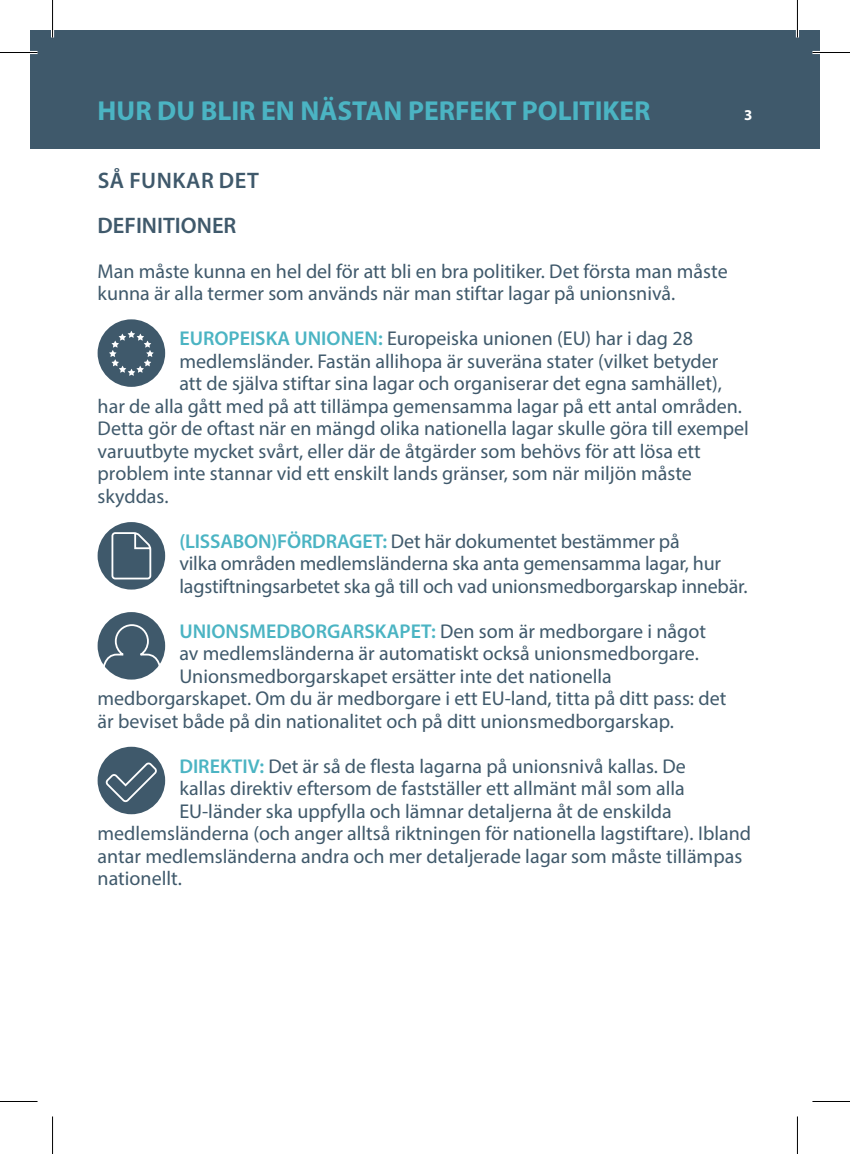
<style>
.page{position:relative;width:850px;height:1154px;background:#fff}
.page>*{position:absolute;margin:0;border:0;box-sizing:border-box;transform-origin:0 0}
.t1{font:700 27.5px "Myriad Pro";color:#4bb4c3}
.t2{font:600 22.5px/45px "Myriad Pro";color:#3f596b}
.t3{font:20px/22.5px "Myriad Pro";color:#3f596b}
.t4{font:700 15px "Myriad Pro";color:#fff}
.s1{font-weight:600;color:#4bb4c3}
</style>
<div class="page">
<div style="left:30px;top:30px;width:789px;height:118px;background:#3f596b"></div>
<div style="left:98px;top:522px;width:67px;height:67px;background:#3f596b;border-radius:50%"></div>
<svg style="left:111px;top:532px;width:40px;height:47px"></svg>
<div style="left:98px;top:612px;width:67px;height:67px;background:#3f596b;border-radius:50%"></div>
<svg style="left:101px;top:624px;width:61px;height:55px"></svg>
<div style="left:98px;top:747px;width:67px;height:67px;background:#3f596b;border-radius:50%"></div>
<svg style="left:106px;top:762px;width:51px;height:40px"></svg>
<div style="left:98px;top:319px;width:67px;height:68px;background:#3f596b;border-radius:50%"></div>
<svg style="left:109px;top:331px;width:44px;height:45px"></svg>
<hr style="left:0;top:51px;width:38px;height:3px;background:#fff">
<hr style="left:812px;top:51px;width:37px;height:3px;background:#fff">
<hr style="left:51px;top:0;width:3px;height:38px;background:#fff">
<hr style="left:795px;top:0;width:3px;height:38px;background:#fff">
<hr style="left:0;top:52px;width:38px;height:1px;background:#000">
<hr style="left:812px;top:52px;width:37px;height:1px;background:#000">
<hr style="left:0;top:1101px;width:38px;height:1px;background:#000">
<hr style="left:812px;top:1101px;width:37px;height:1px;background:#000">
<hr style="left:52px;top:0;width:1px;height:38px;background:#000">
<hr style="left:52px;top:1116px;width:1px;height:38px;background:#000">
<hr style="left:796px;top:0;width:1px;height:38px;background:#000">
<hr style="left:796px;top:1116px;width:1px;height:38px;background:#000">
<h1 class="t1" style="left:98px;top:93px;width:554px">HUR DU BLIR EN NÄSTAN PERFEKT POLITIKER</h1>
<p class="t4" style="left:743px;top:105px;width:10px">3</p>
<p class="t2" style="left:98px;top:157px;width:163px">SÅ FUNKAR DET<br>DEFINITIONER</p>
<p class="t3" style="left:98px;top:259px;width:631px">Man måste kunna en hel del för att bli en bra politiker. Det första man måste kunna är alla termer som används när man stiftar lagar på unionsnivå.</p>
<p class="t3" style="left:179px;top:327px;width:515px"><span class="s1">EUROPEISKA UNIONEN:</span> Europeiska unionen (EU) har i dag 28</p>
<p class="t3" style="left:179px;top:349px;width:540px">medlemsländer. Fastän allihopa är suveräna stater (vilket betyder</p>
<p class="t3" style="left:179px;top:372px;width:544px">att de själva stiftar sina lagar och organiserar det egna samhället),</p>
<p class="t3" style="left:98px;top:394px;width:645px">har de alla gått med på att tillämpa gemensamma lagar på ett antal områden.</p>
<p class="t3" style="left:98px;top:417px;width:652px">Detta gör de oftast när en mängd olika nationella lagar skulle göra till exempel</p>
<p class="t3" style="left:98px;top:439px;width:604px">varuutbyte mycket svårt, eller där de åtgärder som behövs för att lösa ett</p>
<p class="t3" style="left:98px;top:462px;width:595px">problem inte stannar vid ett enskilt lands gränser, som när miljön måste</p>
<p class="t3" style="left:98px;top:484px;width:72px">skyddas.</p>
<p class="t3" style="left:179px;top:529px;width:569px"><span class="s1">(LISSABON)FÖRDRAGET:</span> Det här dokumentet bestämmer på<br>vilka områden medlemsländerna ska anta gemensamma lagar, hur lagstiftningsarbetet ska gå till och vad unionsmedborgarskap innebär.</p>
<p class="t3" style="left:179px;top:619px;width:528px"><span class="s1">UNIONSMEDBORGARSKAPET:</span> Den som är medborgare i något</p>
<p class="t3" style="left:179px;top:642px;width:521px">av medlemsländerna är automatiskt också unionsmedborgare.</p>
<p class="t3" style="left:179px;top:664px;width:434px">Unionsmedborgarskapet ersätter inte det nationella</p>
<p class="t3" style="left:98px;top:687px;width:630px">medborgarskapet. Om du är medborgare i ett EU-land, titta på ditt pass: det</p>
<p class="t3" style="left:98px;top:709px;width:577px">är beviset både på din nationalitet och på ditt unionsmedborgarskap.</p>
<p class="t3" style="left:179px;top:754px;width:507px"><span class="s1">DIREKTIV:</span> Det är så de flesta lagarna på unionsnivå kallas. De</p>
<p class="t3" style="left:179px;top:777px;width:507px">kallas direktiv eftersom de fastställer ett allmänt mål som alla</p>
<p class="t3" style="left:179px;top:799px;width:493px">EU-länder ska uppfylla och lämnar detaljerna åt de enskilda</p>
<p class="t3" style="left:98px;top:822px;width:654px">medlemsländerna (och anger alltså riktningen för nationella lagstiftare). Ibland</p>
<p class="t3" style="left:98px;top:844px;width:646px">antar medlemsländerna andra och mer detaljerade lagar som måste tillämpas</p>
<p class="t3" style="left:98px;top:867px;width:86px">nationellt.</p>
</div>
